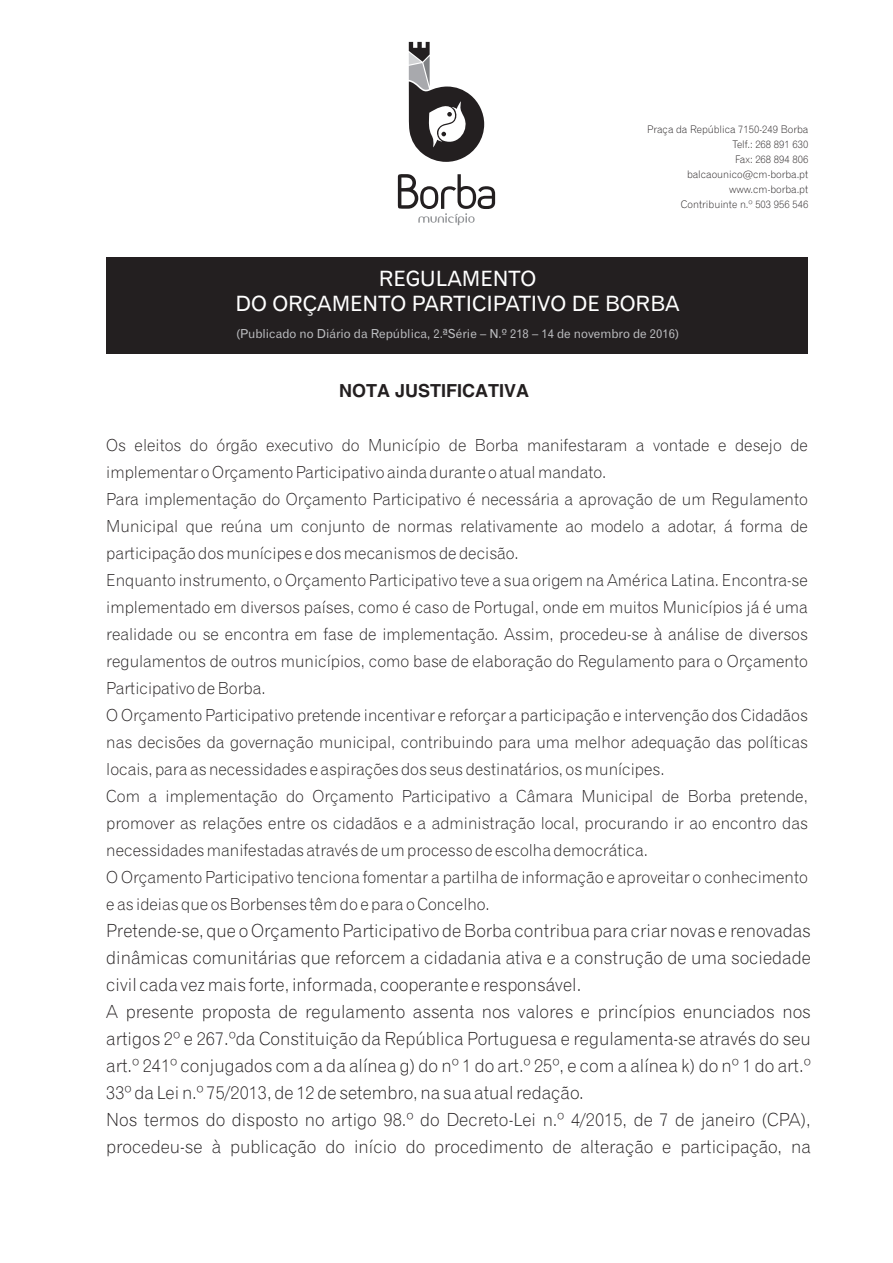
<style>
.page{position:relative;width:893px;height:1263px;background:#fff}
.page>*{position:absolute;margin:0;border:0;box-sizing:border-box;transform-origin:0 0}
.t1{font:21px/25.2px "Gothic 720 BT Roman B";color:#fff;text-align:center}
.t2{font:18px/27px "Gothic 720 BT Light B";color:#231f20}
.t3{font:700 18px "Helvetica";color:#231f20}
.t4{font:16.5px/27px "Gothic 720 BT Light B";color:#231f20}
.t5{font:12.3px "Gothic 720 BT Roman B";color:#bcbdc0}
.t6{font:10.35px/15px "Gothic 720 BT Light B";color:#231f20;text-align:right}
</style>
<div class="page">
<svg style="left:409px;top:42px;width:75px;height:120px"></svg>
<svg style="left:398px;top:174px;width:97px;height:51px"></svg>
<div style="left:106px;top:257px;width:702px;height:96px;background:#231f20"></div>
<p class="t6" style="left:647px;top:123px;width:162px">Praça da República 7150-249 Borba<br>Telf.: 268 891 630<br>Fax: 268 894 806 balcaounico@cm-borba.pt www.cm-borba.pt<br>Contribuinte n.º 503 956 546</p>
<p class="t1" style="left:236px;top:268px;width:445px">REGULAMENTO<br>DO ORÇAMENTO PARTICIPATIVO DE BORBA</p>
<p class="t5" style="left:236px;top:328px;width:445px">(Publicado no Diário da República, 2.ªSérie – N.º 218 – 14 de novembro de 2016)</p>
<p class="t3" style="left:339px;top:384px;width:192px">NOTA JUSTIFICATIVA</p>
<p class="t4" style="left:106px;top:433px;width:703px">Os eleitos do órgão executivo do Município de Borba manifestaram a vontade e desejo de implementar o Orçamento Participativo ainda durante o atual mandato.<br>Para implementação do Orçamento Participativo é necessária a aprovação de um Regulamento Municipal que reúna um conjunto de normas relativamente ao modelo a adotar, á forma de participação dos munícipes e dos mecanismos de decisão.<br>Enquanto instrumento, o Orçamento Participativo teve a sua origem na América Latina. Encontra-se implementado em diversos países, como é caso de Portugal, onde em muitos Municípios já é uma realidade ou se encontra em fase de implementação. Assim, procedeu-se à análise de diversos regulamentos de outros municípios, como base de elaboração do Regulamento para o Orçamento Participativo de Borba.<br>O Orçamento Participativo pretende incentivar e reforçar a participação e intervenção dos Cidadãos nas decisões da governação municipal, contribuindo para uma melhor adequação das políticas locais, para as necessidades e aspirações dos seus destinatários, os munícipes.<br>Com a implementação do Orçamento Participativo a Câmara Municipal de Borba pretende, promover as relações entre os cidadãos e a administração local, procurando ir ao encontro das necessidades manifestadas através de um processo de escolha democrática.<br>O Orçamento Participativo tenciona fomentar a partilha de informação e aproveitar o conhecimento e as ideias que os Borbenses têm do e para o Concelho.</p>
<p class="t2" style="left:106px;top:919px;width:706px">Pretende-se, que o Orçamento Participativo de Borba contribua para criar novas e renovadas dinâmicas comunitárias que reforcem a cidadania ativa e a construção de uma sociedade civil cada vez mais forte, informada, cooperante e responsável.<br>A presente proposta de regulamento assenta nos valores e princípios enunciados nos artigos 2º e 267.ºda Constituição da República Portuguesa e regulamenta-se através do seu art.º 241º conjugados com a da alínea g) do nº 1 do art.º 25º, e com a alínea k) do nº 1 do art.º 33º da Lei n.º 75/2013, de 12 de setembro, na sua atual redação.<br>Nos termos do disposto no artigo 98.º do Decreto-Lei n.º 4/2015, de 7 de janeiro (CPA), procedeu-se à publicação do início do procedimento de alteração e participação, na</p>
</div>
